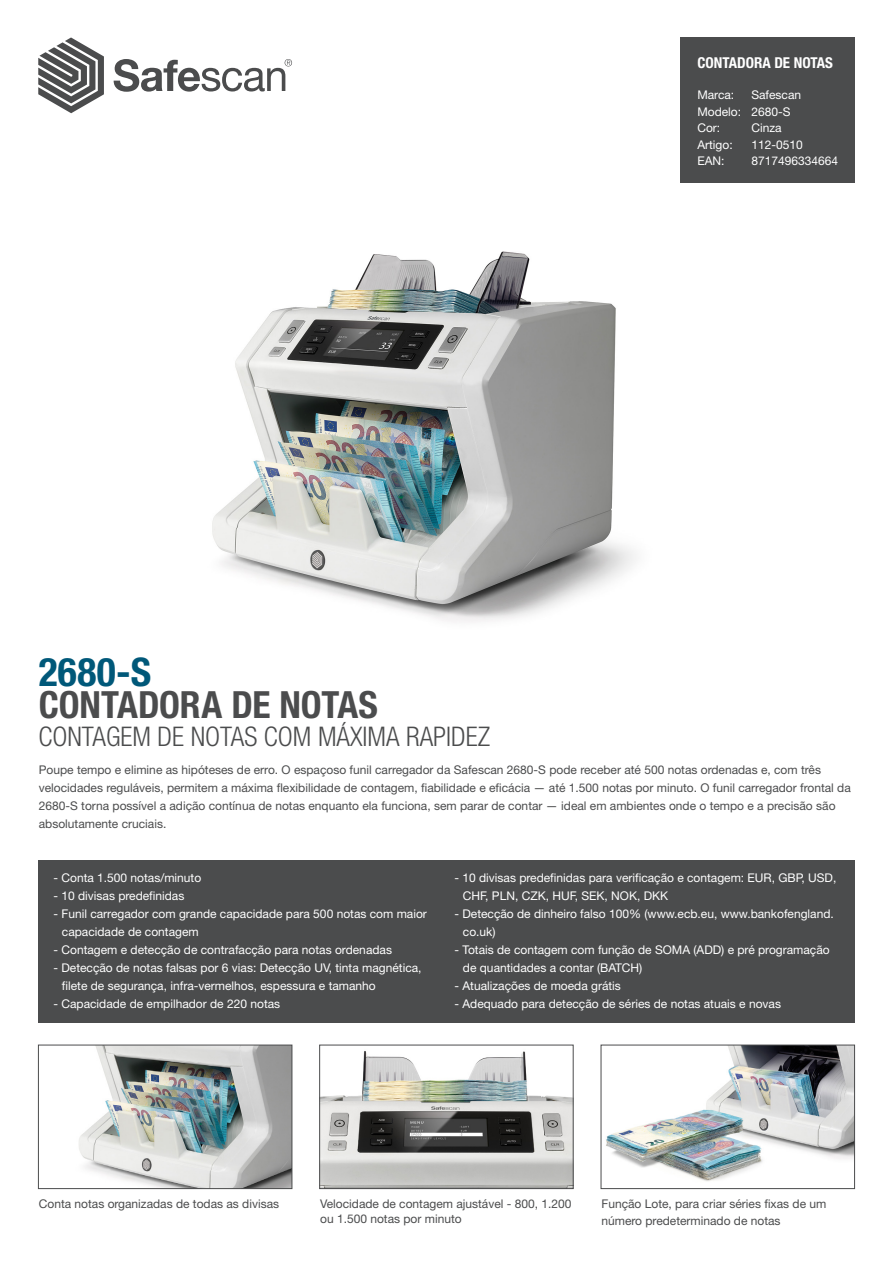
<style>
.page{position:relative;width:893px;height:1263px;background:#fff}
.page>*{position:absolute;margin:0;border:0;box-sizing:border-box;transform-origin:0 0}
.t1{font:700 condensed 39.45px "Helvetica Neue LT Std";color:#005879}
.t2{font:700 condensed 37.5px "Helvetica Neue LT Std";letter-spacing:-.005em;color:#4b4c4d}
.t3{font:300 condensed 27px "Helvetica Neue LT Std";color:#4b4c4d}
.t4{font:700 condensed 15px "Helvetica Neue LT Std";color:#fff}
.Tabel{font:12px/18px "Helvetica Neue LT Std";color:#fff}
.Platte_tekst{font:12px/18px "Helvetica Neue LT Std";color:#4b4c4d}
</style>
<div class="page">
<div style="left:680px;top:37px;width:175px;height:146px;background:#4b4c4d"></div>
<svg style="left:38px;top:37px;width:66px;height:76px"></svg>
<svg style="left:114px;top:59px;width:178px;height:33px"></svg>
<div style="left:38px;top:860px;width:817px;height:163px;background:#4b4c4d"></div>
<img style="left:212px;top:251px;width:424px;height:371px">
<img style="left:321px;top:1051px;width:250px;height:136px">
<div style="left:319px;top:1045px;width:254px;height:144px;border:1px solid #4b4c4d"></div>
<img style="left:606px;top:1047px;width:247px;height:135px">
<div style="left:601px;top:1045px;width:254px;height:144px;border:1px solid #4b4c4d"></div>
<img style="left:79px;top:1047px;width:211px;height:140px">
<div style="left:38px;top:1045px;width:254px;height:144px;border:1px solid #4b4c4d"></div>
<p class="t1" style="left:39px;top:648px;width:114px">2680-S</p>
<p class="t3" style="left:38px;top:721px;width:453px">CONTAGEM DE NOTAS COM MÁXIMA RAPIDEZ</p>
<p class="t2" style="left:39px;top:682px;width:341px">CONTADORA DE NOTAS</p>
<p class="t4" style="left:697px;top:53px;width:137px">CONTADORA DE NOTAS</p>
<p class="Tabel" style="left:697px;top:86px;width:38px">Marca:</p>
<p class="Tabel" style="left:751px;top:86px;width:51px">Safescan</p>
<p class="Tabel" style="left:697px;top:102px;width:95px">Modelo: 2680-S</p>
<p class="Tabel" style="left:697px;top:119px;width:24px">Cor:</p>
<p class="Tabel" style="left:751px;top:119px;width:32px">Cinza</p>
<p class="Tabel" style="left:697px;top:135px;width:37px">Artigo:</p>
<p class="Tabel" style="left:751px;top:135px;width:53px">112-0510</p>
<p class="Tabel" style="left:697px;top:152px;width:29px">EAN:</p>
<p class="Tabel" style="left:751px;top:152px;width:88px">8717496334664</p>
<p class="Platte_tekst" style="left:39px;top:761px;width:813px">Poupe tempo e elimine as hipóteses de erro. O espaçoso funil carregador da Safescan 2680-S pode receber até 500 notas ordenadas e, com três velocidades reguláveis, permitem a máxima flexibilidade de contagem, fiabilidade e eficácia — até 1.500 notas por minuto. O funil carregador frontal da 2680-S torna possível a adição contínua de notas enquanto ela funciona, sem parar de contar — ideal em ambientes onde o tempo e a precisão são absolutamente cruciais.</p>
<p class="Tabel" style="left:53px;top:869px;width:149px">- Conta 1.500 notas/minuto</p>
<p class="Tabel" style="left:53px;top:887px;width:132px">- 10 divisas predefinidas</p>
<p class="Tabel" style="left:62px;top:905px;width:366px;text-indent:-9px">- Funil carregador com grande capacidade para 500 notas com maior capacidade de contagem</p>
<p class="Tabel" style="left:53px;top:941px;width:340px">- Contagem e detecção de contrafacção para notas ordenadas</p>
<p class="Tabel" style="left:62px;top:959px;width:361px;text-indent:-9px">- Detecção de notas falsas por 6 vias: Detecção UV, tinta magnética, filete de segurança, infra-vermelhos, espessura e tamanho</p>
<p class="Tabel" style="left:53px;top:995px;width:228px">- Capacidade de empilhador de 220 notas</p>
<p class="Tabel" style="left:463px;top:869px;width:375px;text-indent:-9px">- 10 divisas predefinidas para verificação e contagem: EUR, GBP, USD,<br>CHF, PLN, CZK, HUF, SEK, NOK, DKK</p>
<p class="Tabel" style="left:463px;top:905px;width:372px;text-indent:-9px">- Detecção de dinheiro falso 100% (www.ecb.eu, www.bankofengland. co.uk)</p>
<p class="Tabel" style="left:463px;top:941px;width:368px;text-indent:-9px">- Totais de contagem com função de SOMA (ADD) e pré programação de quantidades a contar (BATCH)</p>
<p class="Tabel" style="left:454px;top:977px;width:168px">- Atualizações de moeda grátis</p>
<p class="Tabel" style="left:454px;top:995px;width:328px">- Adequado para detecção de séries de notas atuais e novas</p>
<p class="Platte_tekst" style="left:39px;top:1195px;width:242px">Conta notas organizadas de todas as divisas</p>
<p class="Platte_tekst" style="left:320px;top:1196px;width:253px;line-height:15px">Velocidade de contagem ajustável - 800, 1.200 ou 1.500 notas por minuto</p>
<p class="Platte_tekst" style="left:601px;top:1196px;width:226px;line-height:16.5px">Função Lote, para criar séries fixas de um número predeterminado de notas</p>
</div>
